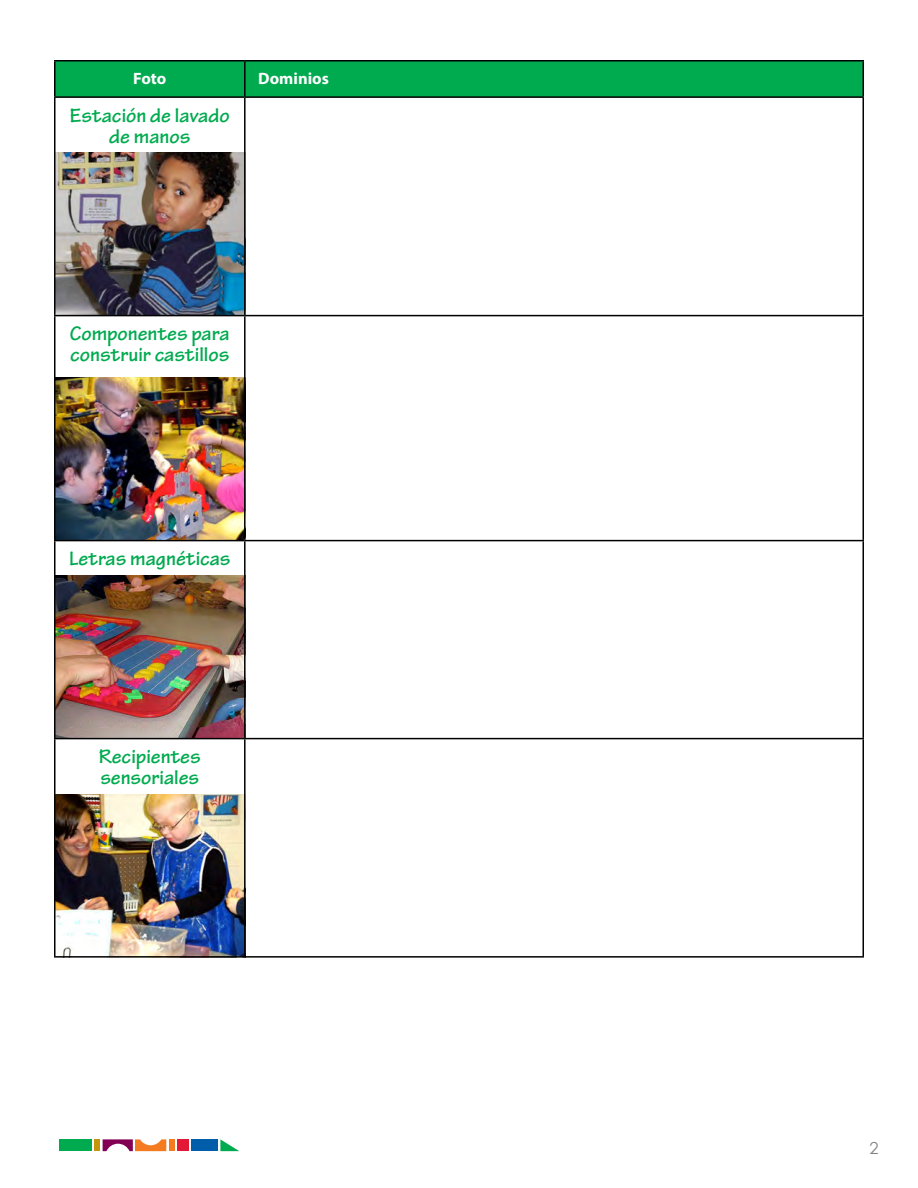
<style>
.page{position:relative;width:918px;height:1188px;background:#fff}
.page>*{position:absolute;margin:0;border:0;box-sizing:border-box;transform-origin:0 0}
.body{font:700 21px/21px "Tekton Pro";color:#00aa4f}
.body-2{font:700 16.5px "Myriad Pro";color:#fff}
.t1{font:16.5px "Century Gothic";color:#808285}
</style>
<div class="page">
<div style="left:59px;top:1139px;width:33px;height:12px;background:#00aa4f"></div>
<svg style="left:103px;top:1139px;width:63px;height:12px"></svg>
<div style="left:169px;top:1139px;width:6px;height:12px;background:#f47b20"></div>
<div style="left:191px;top:1139px;width:27px;height:12px;background:#005daa"></div>
<svg style="left:220px;top:1139px;width:19px;height:12px"></svg>
<div style="left:177px;top:1139px;width:11px;height:12px;background:#e31837"></div>
<div style="left:94px;top:1139px;width:6px;height:12px;background:#c4960c"></div>
<img style="left:56px;top:152px;width:188px;height:163px">
<img style="left:56px;top:575px;width:188px;height:163px">
<img style="left:56px;top:794px;width:188px;height:162px">
<img style="left:56px;top:377px;width:188px;height:163px">
<div style="left:56px;top:62px;width:806px;height:34px;background:#00aa4f"></div>
<hr style="left:54px;top:60px;width:191px;height:2px;background:#000">
<hr style="left:54px;top:62px;width:2px;height:34px;background:#000">
<hr style="left:245px;top:60px;width:619px;height:2px;background:#000">
<hr style="left:244px;top:62px;width:2px;height:34px;background:#000">
<hr style="left:862px;top:62px;width:2px;height:34px;background:#000">
<hr style="left:54px;top:96px;width:191px;height:2px;background:#000">
<hr style="left:54px;top:98px;width:2px;height:217px;background:#000">
<hr style="left:245px;top:96px;width:619px;height:2px;background:#000">
<hr style="left:244px;top:98px;width:2px;height:217px;background:#000">
<hr style="left:862px;top:98px;width:2px;height:217px;background:#000">
<hr style="left:54px;top:315px;width:191px;height:1px;background:#000">
<hr style="left:54px;top:316px;width:2px;height:224px;background:#000">
<hr style="left:245px;top:315px;width:619px;height:1px;background:#000">
<hr style="left:244px;top:316px;width:2px;height:224px;background:#000">
<hr style="left:862px;top:316px;width:2px;height:224px;background:#000">
<hr style="left:54px;top:540px;width:191px;height:1px;background:#000">
<hr style="left:54px;top:541px;width:2px;height:197px;background:#000">
<hr style="left:245px;top:540px;width:619px;height:1px;background:#000">
<hr style="left:244px;top:541px;width:2px;height:197px;background:#000">
<hr style="left:862px;top:541px;width:2px;height:197px;background:#000">
<hr style="left:54px;top:738px;width:191px;height:1px;background:#000">
<hr style="left:54px;top:739px;width:2px;height:217px;background:#000">
<hr style="left:245px;top:738px;width:619px;height:1px;background:#000">
<hr style="left:244px;top:739px;width:2px;height:217px;background:#000">
<hr style="left:862px;top:739px;width:2px;height:217px;background:#000">
<hr style="left:54px;top:956px;width:191px;height:2px;background:#000">
<hr style="left:245px;top:956px;width:619px;height:2px;background:#000">
<p class="body-2" style="left:133px;top:67px;width:35px">Foto</p>
<p class="body-2" style="left:258px;top:67px;width:72px">Dominios</p>
<p class="body" style="left:70px;top:105px;width:161px;text-align:center">Estación de lavado de manos</p>
<p class="body" style="left:70px;top:324px;width:161px">Componentes para construir castillos</p>
<p class="body" style="left:69px;top:549px;width:163px">Letras magnéticas</p>
<p class="body" style="left:99px;top:747px;width:103px">Recipientes sensoriales</p>
<p class="t1" style="left:870px;top:1138px;width:11px">2</p>
</div>
